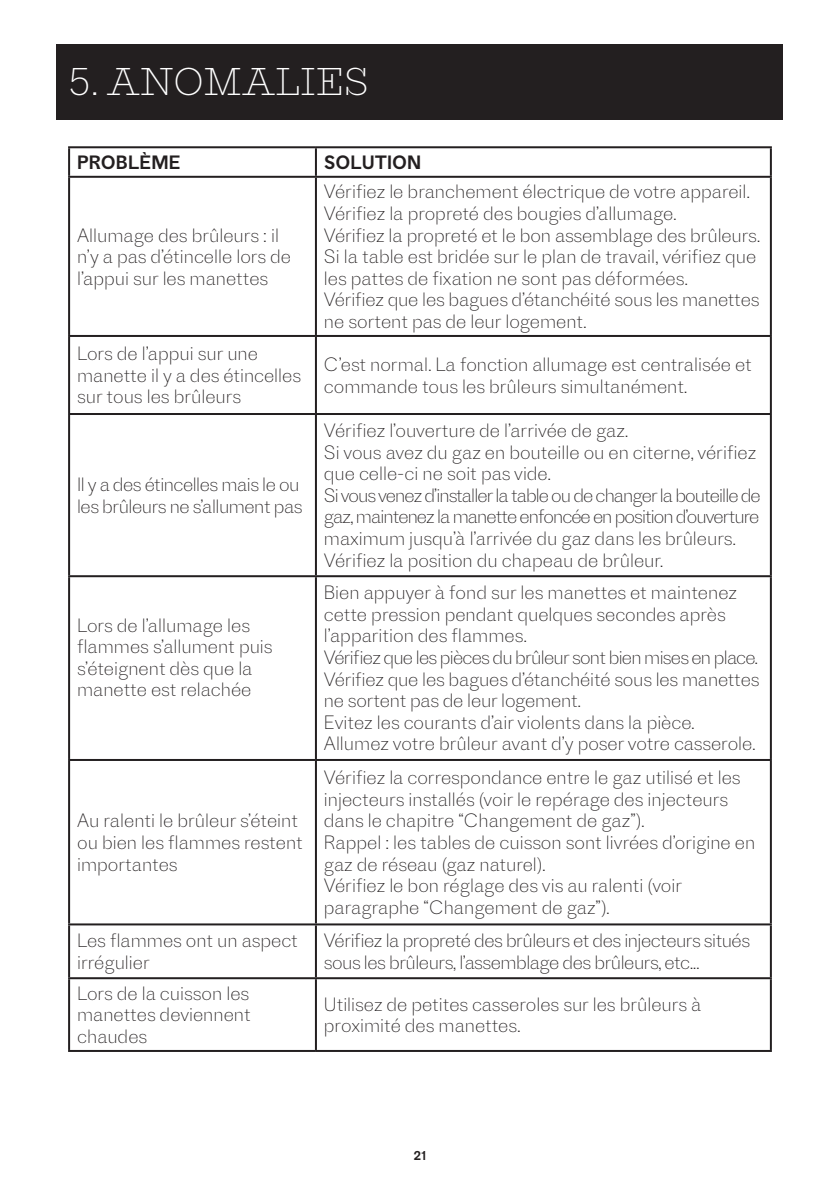
<style>
.page{position:relative;width:840px;height:1191px;background:#fff}
.page>*{position:absolute;margin:0;border:0;box-sizing:border-box;transform-origin:0 0}
.t1{font:200 36px "Proto Slab";letter-spacing:.01em;color:#fff}
.t2{font:200 18px/21.6px "Proto Grotesk";color:#231f20}
.t3{font:200 18px/21.6px "Proto Grotesk";letter-spacing:-.025em;color:#231f20}
.t4{font:200 18px "Proto Grotesk";letter-spacing:-.04em;color:#231f20}
.t5{font:18px "Proto Grotesk";color:#231f20}
.t6{font:12px "Proto Grotesk";color:#231f20}
</style>
<div class="page">
<div style="left:57px;top:44px;width:725px;height:75px;background:#231f20"></div>
<hr style="left:68px;top:146px;width:248px;height:2px;background:#231f20">
<hr style="left:68px;top:148px;width:2px;height:28px;background:#231f20">
<hr style="left:316px;top:146px;width:455px;height:2px;background:#231f20">
<hr style="left:315px;top:148px;width:2px;height:28px;background:#231f20">
<hr style="left:769px;top:148px;width:2px;height:28px;background:#231f20">
<hr style="left:68px;top:176px;width:248px;height:2px;background:#231f20">
<hr style="left:68px;top:178px;width:2px;height:157px;background:#231f20">
<hr style="left:316px;top:176px;width:455px;height:2px;background:#231f20">
<hr style="left:315px;top:178px;width:2px;height:157px;background:#231f20">
<hr style="left:769px;top:178px;width:2px;height:157px;background:#231f20">
<hr style="left:68px;top:335px;width:248px;height:2px;background:#231f20">
<hr style="left:68px;top:337px;width:2px;height:76px;background:#231f20">
<hr style="left:316px;top:335px;width:455px;height:2px;background:#231f20">
<hr style="left:315px;top:337px;width:2px;height:76px;background:#231f20">
<hr style="left:769px;top:337px;width:2px;height:76px;background:#231f20">
<hr style="left:68px;top:413px;width:248px;height:2px;background:#231f20">
<hr style="left:68px;top:415px;width:2px;height:160px;background:#231f20">
<hr style="left:316px;top:413px;width:455px;height:2px;background:#231f20">
<hr style="left:315px;top:415px;width:2px;height:160px;background:#231f20">
<hr style="left:769px;top:415px;width:2px;height:160px;background:#231f20">
<hr style="left:68px;top:575px;width:248px;height:2px;background:#231f20">
<hr style="left:68px;top:577px;width:2px;height:182px;background:#231f20">
<hr style="left:316px;top:575px;width:455px;height:2px;background:#231f20">
<hr style="left:315px;top:577px;width:2px;height:182px;background:#231f20">
<hr style="left:769px;top:577px;width:2px;height:182px;background:#231f20">
<hr style="left:68px;top:759px;width:248px;height:2px;background:#231f20">
<hr style="left:68px;top:761px;width:2px;height:162px;background:#231f20">
<hr style="left:316px;top:759px;width:455px;height:2px;background:#231f20">
<hr style="left:315px;top:761px;width:2px;height:162px;background:#231f20">
<hr style="left:769px;top:761px;width:2px;height:162px;background:#231f20">
<hr style="left:68px;top:923px;width:248px;height:2px;background:#231f20">
<hr style="left:68px;top:925px;width:2px;height:52px;background:#231f20">
<hr style="left:316px;top:923px;width:455px;height:2px;background:#231f20">
<hr style="left:315px;top:925px;width:2px;height:52px;background:#231f20">
<hr style="left:769px;top:925px;width:2px;height:52px;background:#231f20">
<hr style="left:68px;top:977px;width:248px;height:2px;background:#231f20">
<hr style="left:68px;top:979px;width:2px;height:71px;background:#231f20">
<hr style="left:316px;top:977px;width:455px;height:2px;background:#231f20">
<hr style="left:315px;top:979px;width:2px;height:71px;background:#231f20">
<hr style="left:769px;top:979px;width:2px;height:71px;background:#231f20">
<hr style="left:68px;top:1050px;width:248px;height:2px;background:#231f20">
<hr style="left:316px;top:1050px;width:455px;height:2px;background:#231f20">
<p class="t1" style="left:68px;top:57px;width:302px">5. ANOMALIES</p>
<p class="t5" style="left:77px;top:149px;width:105px">PROBLÈME</p>
<p class="t5" style="left:324px;top:149px;width:99px">SOLUTION</p>
<p class="t2" style="left:77px;top:223px;width:215px">Allumage des brûleurs : il n’y a pas d’étincelle lors de l’appui sur les manettes</p>
<p class="t2" style="left:324px;top:180px;width:427px">Vérifiez le branchement électrique de votre appareil.</p>
<p class="t2" style="left:324px;top:202px;width:354px">Vérifiez la propreté des bougies d’allumage.</p>
<p class="t2" style="left:324px;top:223px;width:438px">Vérifiez la propreté et le bon assemblage des brûleurs.</p>
<p class="t2" style="left:324px;top:245px;width:433px">Si la table est bridée sur le plan de travail, vérifiez que les pattes de fixation ne sont pas déformées.</p>
<p class="t2" style="left:324px;top:288px;width:436px">Vérifiez que les bagues d’étanchéité sous les manettes</p>
<p class="t2" style="left:324px;top:310px;width:264px">ne sortent pas de leur logement.</p>
<p class="t2" style="left:77px;top:342px;width:225px">Lors de l’appui sur une manette il y a des étincelles sur tous les brûleurs</p>
<p class="t2" style="left:324px;top:353px;width:429px">C’est normal. La fonction allumage est centralisée et commande tous les brûleurs simultanément.</p>
<p class="t3" style="left:77px;top:473px;width:226px">Il y a des étincelles mais le ou les brûleurs ne s’allument pas</p>
<p class="t2" style="left:77px;top:613px;width:197px">Lors de l’allumage les flammes s’allument puis s’éteignent dès que la manette est relachée</p>
<p class="t2" style="left:77px;top:809px;width:227px">Au ralenti le brûleur s’éteint ou bien les flammes restent importantes</p>
<p class="t2" style="left:324px;top:419px;width:306px">Vérifiez l’ouverture de l’arrivée de gaz.</p>
<p class="t2" style="left:324px;top:440px;width:433px">Si vous avez du gaz en bouteille ou en citerne, vérifiez que celle-ci ne soit pas vide.</p>
<p class="t2" style="left:324px;top:484px;width:438px;text-align:justify">Si vous venez d’installer la table ou de changer la bouteille de gaz, maintenez la manette enfoncée en position d’ouverture maximum jusqu’à l’arrivée du gaz dans les brûleurs.</p>
<p class="t2" style="left:324px;top:548px;width:341px">Vérifiez la position du chapeau de brûleur.</p>
<p class="t2" style="left:324px;top:581px;width:414px">Bien appuyer à fond sur les manettes et maintenez cette pression pendant quelques secondes après l’apparition des flammes.</p>
<p class="t4" style="left:324px;top:645px;width:435px">Vérifiez que les pièces du brûleur sont bien mises en place.</p>
<p class="t2" style="left:324px;top:667px;width:436px">Vérifiez que les bagues d’étanchéité sous les manettes ne sortent pas de leur logement.</p>
<p class="t2" style="left:324px;top:711px;width:372px">Evitez les courants d’air violents dans la pièce.</p>
<p class="t2" style="left:324px;top:732px;width:433px">Allumez votre brûleur avant d’y poser votre casserole.</p>
<p class="t2" style="left:324px;top:766px;width:418px">Vérifiez la correspondance entre le gaz utilisé et les injecteurs installés (voir le repérage des injecteurs dans le chapitre “Changement de gaz”).</p>
<p class="t2" style="left:324px;top:831px;width:432px">Rappel : les tables de cuisson sont livrées d’origine en gaz de réseau (gaz naturel).</p>
<p class="t2" style="left:324px;top:874px;width:359px">Vérifiez le bon réglage des vis au ralenti (voir paragraphe “Changement de gaz”).</p>
<p class="t2" style="left:77px;top:929px;width:222px">Les flammes ont un aspect irrégulier</p>
<p class="t3" style="left:324px;top:929px;width:427px">Vérifiez la propreté des brûleurs et des injecteurs situés sous les brûleurs, l’assemblage des brûleurs, etc...</p>
<p class="t2" style="left:77px;top:981px;width:175px;text-align:justify">Lors de la cuisson les manettes deviennent chaudes</p>
<p class="t2" style="left:324px;top:992px;width:379px">Utilisez de petites casseroles sur les brûleurs à proximité des manettes.</p>
<p class="t6" style="left:413px;top:1147px;width:14px">21</p>
</div>
